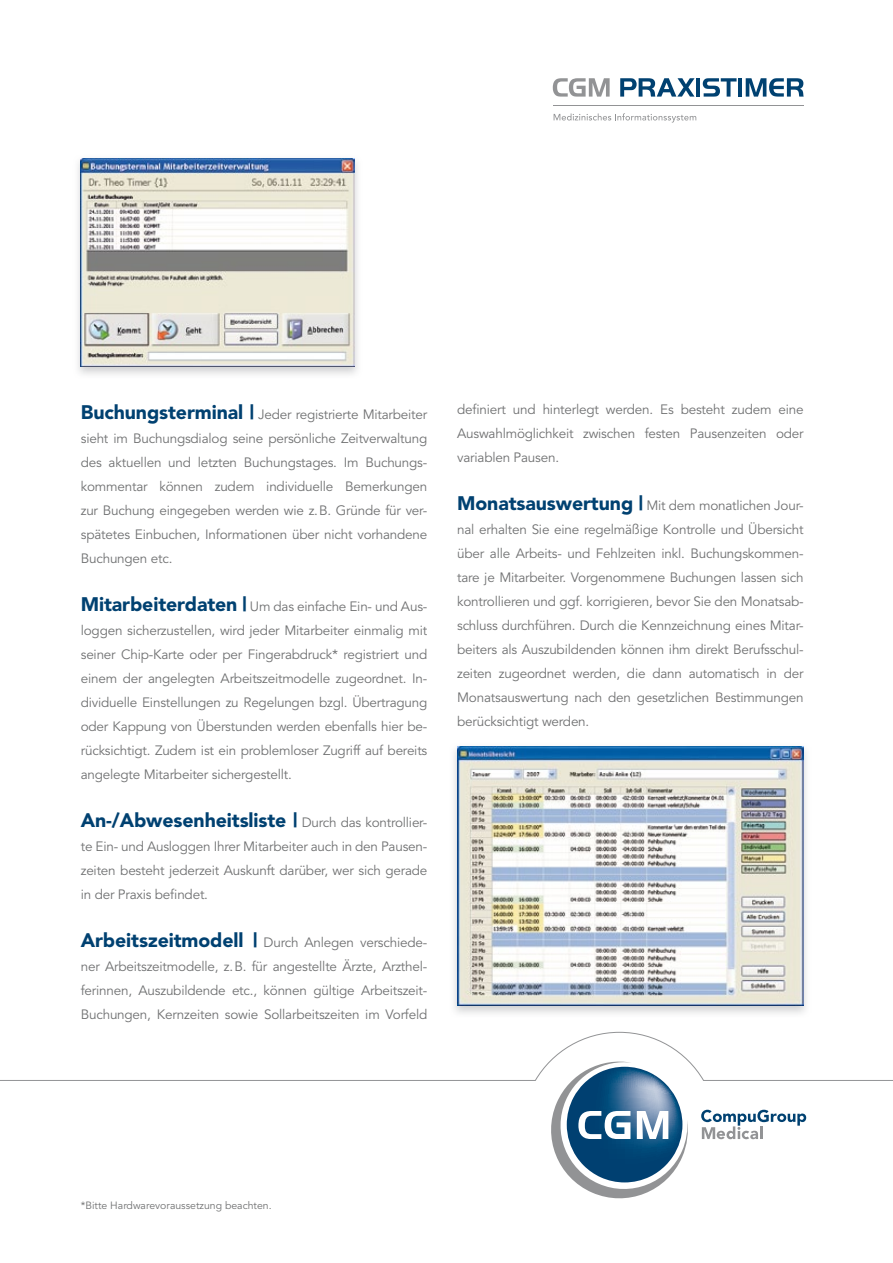
<style>
.page{position:relative;width:893px;height:1263px;background:#fff}
.page>*{position:absolute;margin:0;border:0;box-sizing:border-box;transform-origin:0 0}
.t1{font:900 19.5px "Avenir";letter-spacing:-.005em;color:#004171}
.t2{font:13.5px/24px "Avenir";letter-spacing:-.015em;color:#707172;text-align:justify}
.t3{font:10.5px "Avenir";color:#707172}
.s1{font-weight:900;font-size:19.5px;color:#004171}
.s2{font-weight:400;font-size:13.5px;color:#707172}
</style>
<div class="page">
<hr style="left:553px;top:106px;width:250px;height:1px;background:#929395">
<svg style="left:553px;top:78px;width:57px;height:19px"></svg>
<svg style="left:620px;top:78px;width:74px;height:19px"></svg>
<hr style="left:696px;top:78px;width:4px;height:19px;background:#004171">
<svg style="left:703px;top:78px;width:34px;height:19px"></svg>
<hr style="left:738px;top:78px;width:4px;height:19px;background:#004171">
<svg style="left:746px;top:78px;width:58px;height:19px"></svg>
<svg style="left:554px;top:113px;width:142px;height:10px"></svg>
<svg style="left:0;top:1032px;width:893px;height:167px"></svg>
<img style="left:78px;top:159px;width:280px;height:216px">
<img style="left:81px;top:158px;width:274px;height:208px">
<img style="left:454px;top:746px;width:353px;height:268px">
<img style="left:457px;top:746px;width:346px;height:259px">
<p class="t2" style="left:81px;top:402px;width:348px"><span class="s1">Buchungsterminal |</span> Jeder registrierte Mitarbeiter sieht im Buchungsdialog seine persönliche Zeitverwaltung des aktuellen und letzten Buchungstages. im Buchungs&shy;kommentar können zudem individuelle Bemerkungen zur Buchung eingegeben werden wie z. B. Gründe für ver&shy;spätetes einbuchen, informationen über nicht vorhandene Buchungen etc.</p>
<p class="t2" style="left:81px;top:594px;width:348px"><span class="s1">Mitarbeiterdaten |</span> Um das einfache Ein- und Aus&shy;loggen sicherzustellen, wird jeder Mitarbeiter einmalig mit seiner Chip-Karte oder per Fingerabdruck* registriert und einem der angelegten arbeitszeitmodelle zugeordnet. in&shy;dividuelle einstellungen zu regelungen bzgl. Übertragung oder Kappung von Überstunden werden ebenfalls hier be&shy;rücksichtigt. Zudem ist ein problemloser Zugriff auf bereits angelegte Mitarbeiter sichergestellt.</p>
<h1 class="t1" style="left:81px;top:808px;width:348px">An-/Abwesenheitsliste | <span class="s2">Durch das kontrollier-</span></h1>
<p class="t2" style="left:81px;top:834px;width:348px">te ein- und ausloggen ihrer Mitarbeiter auch in den Pausen&shy;zeiten besteht jederzeit Auskunft darüber, wer sich gerade in der Praxis befindet.</p>
<p class="t2" style="left:81px;top:930px;width:348px"><span class="s1">Arbeitszeitmodell |</span> Durch anlegen verschiede&shy;ner arbeitszeitmodelle, z. B. für angestellte Ärzte, arzthel&shy;ferinnen, auszubildende etc., können gültige arbeitszeit-Buchungen, Kernzeiten sowie sollarbeitszeiten im Vorfeld</p>
<p class="t2" style="left:457px;top:398px;width:348px">definiert und hinterlegt werden. es besteht zudem eine auswahlmöglichkeit zwischen festen Pausenzeiten oder variablen Pausen.</p>
<p class="t2" style="left:457px;top:494px;width:348px"><span class="s1">Monatsauswertung |</span> Mit dem monatlichen Jour&shy;nal erhalten sie eine regelmäßige Kontrolle und Übersicht über alle arbeits- und Fehlzeiten inkl. Buchungskommen&shy;tare je Mitarbeiter. Vorgenommene Buchungen lassen sich kontrollieren und ggf. korrigieren, bevor sie den Monatsab&shy;schluss durchführen. Durch die Kennzeichnung eines Mitar&shy;beiters als auszubildenden können ihm direkt Berufsschul&shy;zeiten zugeordnet werden, die dann automatisch in der Monatsauswertung nach den gesetzlichen Bestimmungen berücksichtigt werden.</p>
<p class="t3" style="left:81px;top:1200px;width:192px">*Bitte Hardwarevoraussetzung beachten.</p>
</div>
